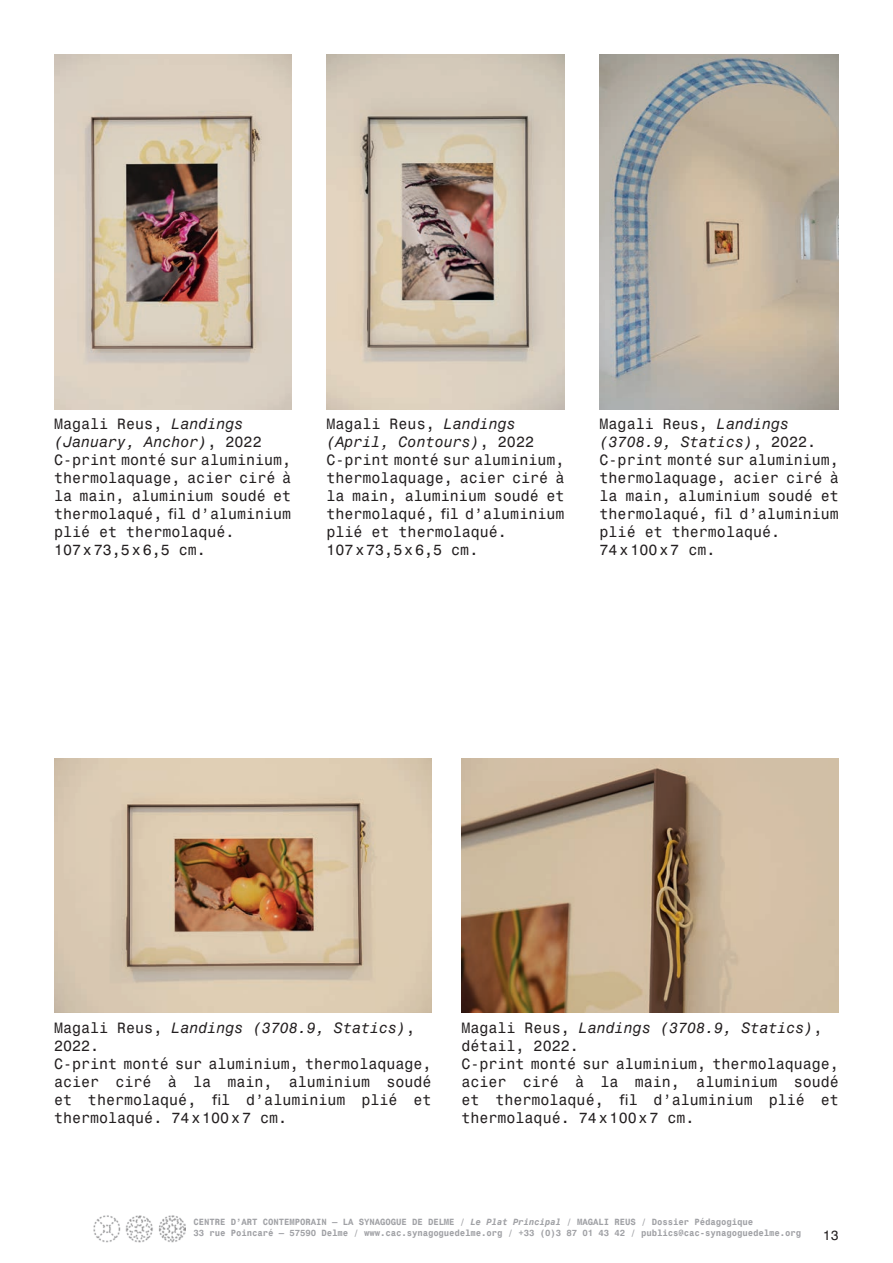
<style>
.page{position:relative;width:893px;height:1263px;background:#fff}
.page>*{position:absolute;margin:0;border:0;box-sizing:border-box;transform-origin:0 0}
.t1{font:15px/18px "Monospace 821 BT";color:#231f20}
.t2{font:13.5px "Monospace 821 BT";color:#231f20}
.t3{font:700 9px/10.8px "Monospace 821 BT";letter-spacing:-.01em;color:#a0a1a5}
.s1{font-style:italic}
</style>
<div class="page">
<img style="left:93px;top:1215px;width:92px;height:27px">
<img style="left:54px;top:54px;width:237px;height:355px">
<img style="left:326px;top:54px;width:238px;height:355px">
<img style="left:461px;top:759px;width:378px;height:254px">
<img style="left:54px;top:759px;width:378px;height:254px">
<img style="left:600px;top:54px;width:239px;height:355px">
<p class="t1" style="left:54px;top:415px;width:239px">Magali Reus, <span class="s1">Landings (January, Anchor)</span>, 2022<br>C-print monté sur aluminium, thermolaquage, acier ciré à la main, aluminium soudé et thermolaqué, fil d’aluminium plié et thermolaqué.<br>107x73,5x6,5 cm.</p>
<p class="t1" style="left:326px;top:415px;width:240px">Magali Reus, <span class="s1">Landings (April, Contours)</span>, 2022<br>C-print monté sur aluminium, thermolaquage, acier ciré à la main, aluminium soudé et thermolaqué, fil d’aluminium plié et thermolaqué.<br>107x73,5x6,5 cm.</p>
<p class="t1" style="left:600px;top:415px;width:241px">Magali Reus, <span class="s1">Landings (3708.9, Statics)</span>, 2022.<br>C-print monté sur aluminium, thermolaquage, acier ciré à la main, aluminium soudé et thermolaqué, fil d’aluminium plié et thermolaqué.<br>74x100x7 cm.</p>
<p class="t1" style="left:54px;top:1018px;width:379px">Magali Reus, <span class="s1">Landings (3708.9, Statics)</span>, 2022.<br>C-print monté sur aluminium, thermolaquage, acier ciré à la main, aluminium soudé et thermolaqué, fil d’aluminium plié et thermolaqué. 74x100x7 cm.</p>
<p class="t1" style="left:461px;top:1018px;width:379px">Magali Reus, <span class="s1">Landings (3708.9, Statics)</span>, détail, 2022.<br>C-print monté sur aluminium, thermolaquage, acier ciré à la main, aluminium soudé et thermolaqué, fil d’aluminium plié et thermolaqué. 74x100x7 cm.</p>
<p class="t3" style="left:194px;top:1216px;width:609px">CENTRE D’ART CONTEMPORAIN – LA SYNAGOGUE DE DELME / <span class="s1">Le Plat Principal</span> / MAGALI REUS / Dossier Pédagogique<br>33 rue Poincaré – 57590 Delme / www.cac.synagoguedelme.org / +33 (0)3 87 01 43 42 / publics@cac-synagoguedelme.org</p>
<p class="t2" style="left:823px;top:1227px;width:18px">13</p>
</div>
